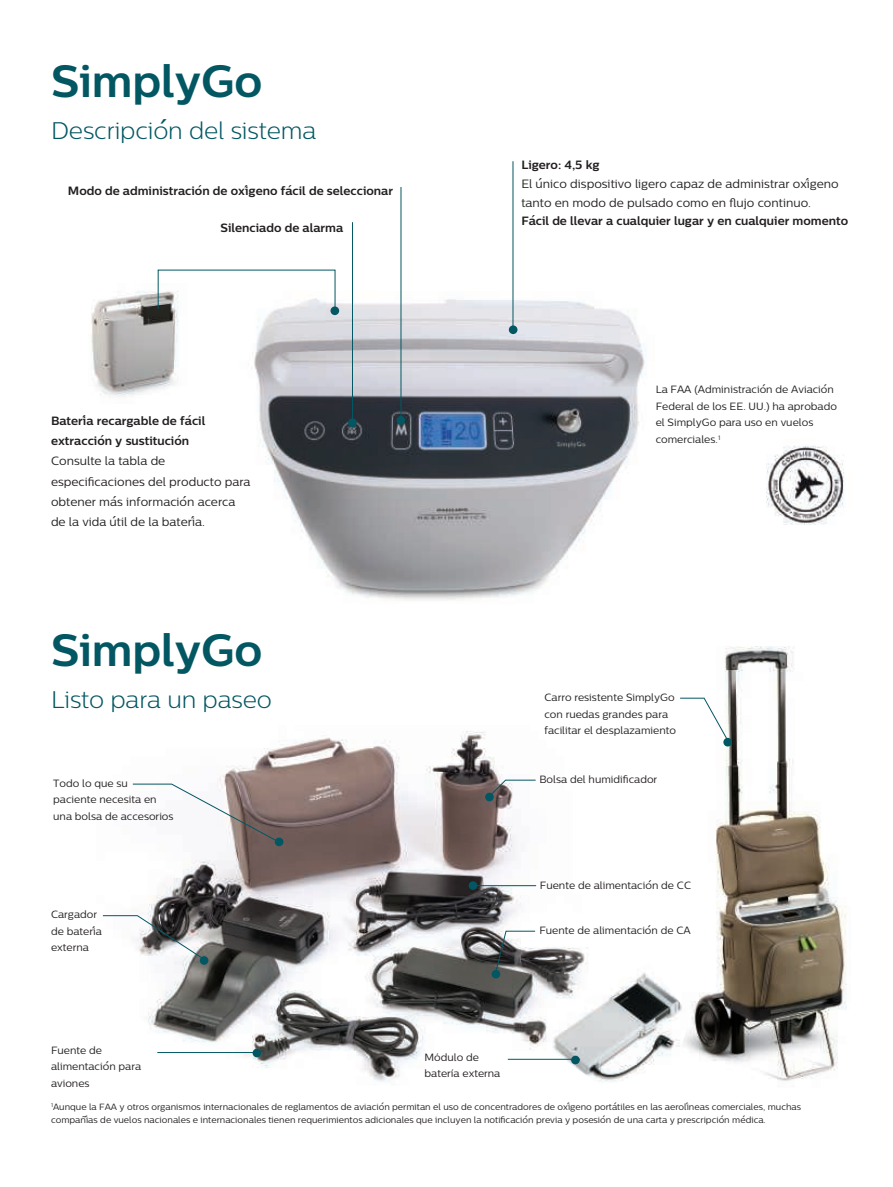
<style>
.page{position:relative;width:893px;height:1187px;background:#fff}
.page>*{position:absolute;margin:0;border:0;box-sizing:border-box;transform-origin:0 0}
.t1{font:700 45px "Centrale Sans";letter-spacing:-.005em;color:#035762}
.t2{font:300 24px "Centrale Sans";letter-spacing:-.005em;color:#035762}
.t3{font:italic 24px "Verdana";color:#035762}
.t4{font:12px/20.2px "Centrale Sans";color:#231f20}
.t5{font:700 12px "Centrale Sans";color:#231f20}
.t6{font:10.5px/16.5px "Centrale Sans";color:#231f20}
.t7{font:9px/13.5px "Centrale Sans";color:#231f20}
.s1{font-family:"Verdana";font-weight:400;font-style:italic}
.s2{font-weight:700}
.s3{font-family:"Verdana";font-style:italic}
</style>
<div class="page">
<img style="left:254px;top:275px;width:392px;height:325px">
<img style="left:91px;top:283px;width:88px;height:113px">
<img style="left:690px;top:646px;width:157px;height:435px">
<img style="left:148px;top:731px;width:440px;height:351px">
<hr style="left:513px;top:161px;width:1px;height:168px;background:#035762">
<hr style="left:401px;top:187px;width:1px;height:234px;background:#035762">
<hr style="left:352px;top:222px;width:1px;height:205px;background:#035762">
<hr style="left:157px;top:1052px;width:103px;height:1px;background:#035762">
<img style="left:766px;top:445px;width:78px;height:79px">
<img style="left:552px;top:962px;width:138px;height:120px">
<div style="left:348px;top:418px;width:9px;height:9px;background:#035762;border-radius:50%"></div>
<div style="left:396px;top:416px;width:9px;height:8px;background:#035762;border-radius:50%"></div>
<div style="left:509px;top:325px;width:8px;height:9px;background:#035762;border-radius:50%"></div>
<div style="left:330px;top:306px;width:9px;height:9px;background:#035762;border-radius:50%"></div>
<div style="left:275px;top:837px;width:8px;height:9px;background:#035762;border-radius:50%"></div>
<div style="left:200px;top:956px;width:8px;height:8px;background:#035762;border-radius:50%"></div>
<div style="left:253px;top:1048px;width:8px;height:9px;background:#035762;border-radius:50%"></div>
<hr style="left:508px;top:1058px;width:72px;height:1px;background:#035762">
<div style="left:571px;top:1055px;width:9px;height:9px;background:#035762;border-radius:50%"></div>
<div style="left:723px;top:737px;width:9px;height:9px;background:#035762;border-radius:50%"></div>
<div style="left:492px;top:969px;width:8px;height:9px;background:#035762;border-radius:50%"></div>
<div style="left:469px;top:881px;width:8px;height:8px;background:#035762;border-radius:50%"></div>
<div style="left:485px;top:792px;width:9px;height:9px;background:#035762;border-radius:50%"></div>
<svg style="left:132px;top:783px;width:149px;height:60px"></svg>
<svg style="left:102px;top:915px;width:103px;height:45px"></svg>
<svg style="left:488px;top:779px;width:48px;height:18px"></svg>
<svg style="left:680px;top:697px;width:49px;height:45px"></svg>
<hr style="left:474px;top:885px;width:62px;height:1px;background:#035762">
<svg style="left:495px;top:930px;width:41px;height:43px"></svg>
<h1 class="t1" style="left:51px;top:54px;width:213px">SimplyGo</h1>
<h2 class="t2" style="left:51px;top:117px;width:267px">Descripcion del sistema</h2>
<h2 class="t3" style="left:168px;top:115px;width:9px">́</h2>
<p class="t5" style="left:68px;top:183px;width:327px">Modo de administracio<span class="s1">́</span>n de oxi<span class="s1">́</span>geno fa<span class="s1">́</span>cil de seleccionar</p>
<p class="t5" style="left:221px;top:220px;width:124px">Silenciado de alarma</p>
<p class="t4" style="left:521px;top:155px;width:328px;line-height:18.8px"><span class="s2">Ligero: 4,5 kg<br></span>El u<span class="s3">́</span>nico dispositivo ligero capaz de administrar oxi<span class="s3">́</span>geno tanto en modo de pulsado como en flujo continuo.<br><span class="s2">Fa</span><span class="s3">́</span><span class="s2">cil de llevar a cualquier lugar y en cualquier momento</span></p>
<p class="t4" style="left:51px;top:410px;width:201px"><span class="s2">Bateri</span><span class="s3">́</span><span class="s2">a recargable de fa</span><span class="s3">́</span><span class="s2">cil extraccio</span><span class="s3">́</span><span class="s2">n y sustitucio</span><span class="s3">́</span><span class="s2">n<br></span>Consulte la tabla de especificaciones del producto para obtener ma<span class="s3">́</span>s informacio<span class="s3">́</span>n acerca de la vida u<span class="s3">́</span>til de la bateri<span class="s3">́</span>a.</p>
<p class="t6" style="left:656px;top:381px;width:183px">La FAA (Administracio<span class="s3">́</span>n de Aviacio<span class="s3">́</span>n<br>Federal de los EE. UU.) ha aprobado el SimplyGo para uso en vuelos comerciales.<sup>1</sup></p>
<h1 class="t1" style="left:51px;top:622px;width:213px">SimplyGo</h1>
<h2 class="t2" style="left:51px;top:685px;width:222px">Listo para un paseo</h2>
<p class="t6" style="left:53px;top:774px;width:122px">Todo lo que su paciente necesita en una bolsa de accesorios</p>
<p class="t6" style="left:51px;top:906px;width:52px">Cargador de bateri<span class="s3">́</span>a externa</p>
<p class="t6" style="left:51px;top:1041px;width:92px">Fuente de alimentacio<span class="s3">́</span>n para aviones</p>
<p class="t6" style="left:424px;top:1048px;width:77px">Módulo de batería externa</p>
<p class="t6" style="left:544px;top:689px;width:133px">Carro resistente SimplyGo con ruedas grandes para facilitar el desplazamiento</p>
<p class="t6" style="left:539px;top:770px;width:119px">Bolsa del humidificador</p>
<p class="t6" style="left:540px;top:876px;width:153px">Fuente de alimentacio<span class="s3">́</span>n de CC</p>
<p class="t6" style="left:539px;top:922px;width:153px">Fuente de alimentacio<span class="s3">́</span>n de CA</p>
<p class="t7" style="left:51px;top:1099px;width:752px"><sup>1</sup>Aunque la FAA y otros organismos internacionales de reglamentos de aviacio<span class="s3">́</span>n permitan el uso de concentradores de oxi<span class="s3">́</span>geno porta<span class="s3">́</span>tiles en las aeroli<span class="s3">́</span>neas comerciales, muchas compan<span class="s3">̃</span>i<span class="s3">́</span>as de vuelos nacionales e internacionales tienen requerimientos adicionales que incluyen la notificacio<span class="s3">́</span>n previa y posesio<span class="s3">́</span>n de una carta y prescripcio<span class="s3">́</span>n me<span class="s3">́</span>dica.</p>
</div>
